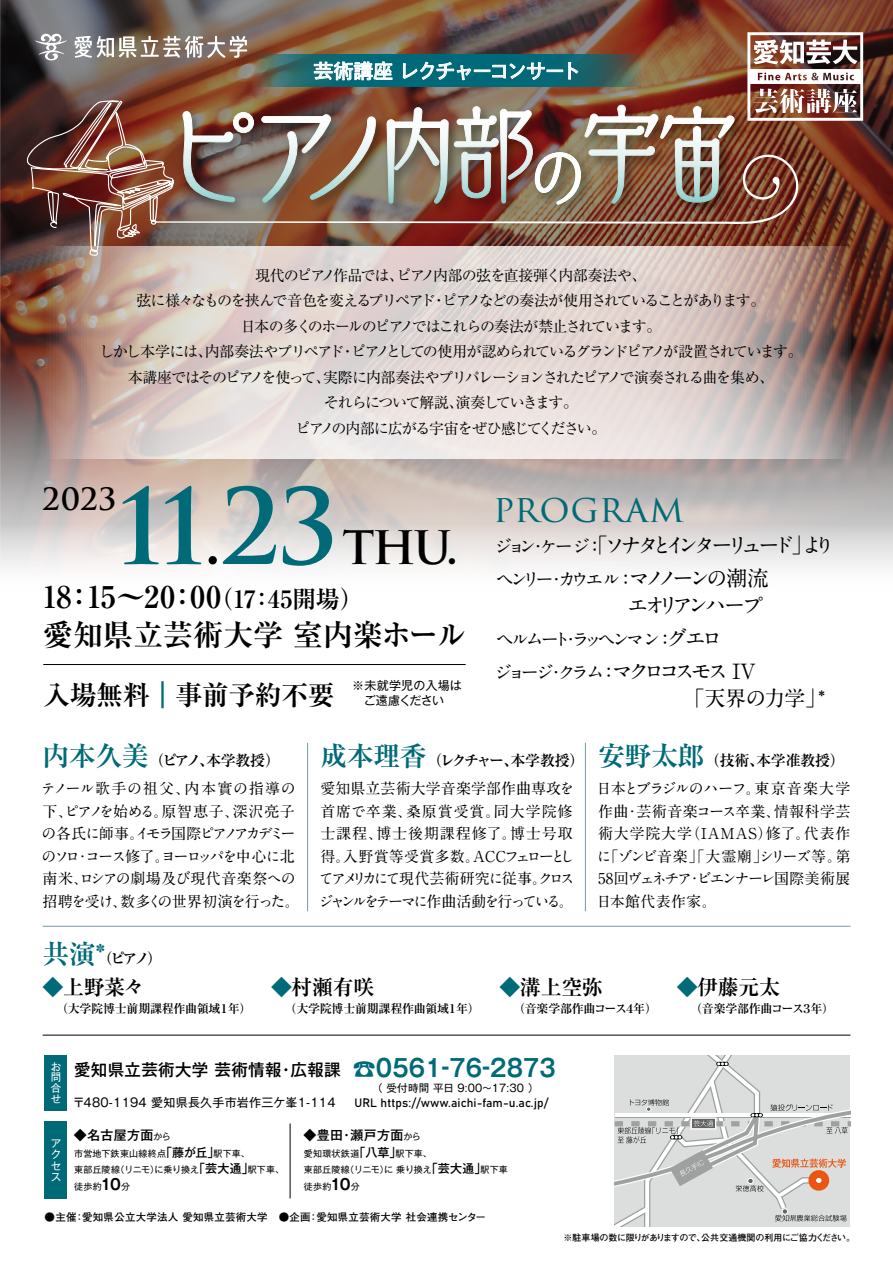
<style>
.page{position:relative;width:893px;height:1263px;background:#fff}
.page>*{position:absolute;margin:0;border:0;box-sizing:border-box;transform-origin:0 0}
.t1{font:600 102px "Trajan Pro 3";color:#006a79}
.t2{font:73.5px "Orb Std";color:#fff}
.t3{font:600 45px "Trajan Pro 3";color:#000}
.t4{font:37.5px "Trajan Pro 3";letter-spacing:.015em;color:#006a79}
.t5{font:700 30px "Ryumin Pr 6 N";color:#000}
.t6{font:600 30px "Trajan Pro 3";color:#000}
.t7{font:700 27px "Ryumin Pr 6 N";letter-spacing:-.02em;color:#000}
.t8{font:700 24px "Gothic MB101 Pro De";color:#006a79;scale:.9 1}
.t9{font:700 21px "A1 Mincho Std";letter-spacing:-.265em;color:#000}
.t10{font:700 21px "Ryumin Pr 6 N";letter-spacing:-.02em;color:#000}
.t11{font:700 21px "A1 Mincho Std";letter-spacing:-.19em;color:#000}
.t12{font:700 21px "A1 Mincho Std";letter-spacing:-.225em;color:#000}
.t13{font:19.5px "P Shuei Go Kin Std N M";letter-spacing:-.05em;color:#fff}
.t14{font:700 18px/33px "A1 Mincho Std";letter-spacing:-.21em;color:#000}
.t15{font:700 18px "A1 Mincho Std";letter-spacing:-.23em;color:#000}
.t16{font:500 16.5px "Gothic MB101 Pro";letter-spacing:.02em;color:#000}
.t17{font:15px/25.5px "Ryumin Pr 6";letter-spacing:-.085em;color:#000;text-align:center}
.t18{font:700 15px/22.5px "A1 Mincho Std";letter-spacing:-.005em;color:#000;text-align:justify}
.t19{font:700 15px/22.5px "A1 Mincho Std";letter-spacing:-.065em;color:#000}
.t20{font:700 15px "Ryumin Pr 6 N";letter-spacing:-.02em;color:#000}
.t21{font:700 15px "Ryumin Pr 6 N";letter-spacing:-.17em;color:#000}
.t22{font:500 12.9px "Gothic MB101 Pro";letter-spacing:.03em;color:#000}
.t23{font:12px "Gothic MB101 Pro";letter-spacing:.02em;color:#000}
.t24{font:700 12px "Ryumin Pr 6 N";letter-spacing:-.02em;color:#000}
.t25{font:12px "Bahnschrift";letter-spacing:.01em;color:#000}
.t26{font:700 12px "Ryumin Pr 6 N";letter-spacing:-.075em;color:#000}
.t27{font:12px "Gothic MB101 Pro";letter-spacing:-.055em;color:#000}
.t28{font:700 10.5px "Futo Go B101 Pr 6 N";letter-spacing:.02em;color:#000}
.t29{font:10.5px "Gothic MB101 Pro";letter-spacing:.02em;color:#000}
.t30{font:10.5px/10.8px "Gothic MB101 Pro";color:#fff;text-align:justify}
.t31{font:9px/16.5px "Gothic MB101 Pro";letter-spacing:.02em;color:#000}
.t32{font:700 9px "Futo Go B101 Pr 6 N";letter-spacing:-.045em;color:#000}
.s1{font-size:61.2px;color:#000}
.s2{font-size:24px}
.s3{color:#006a79}
.s4{font-size:18px}
.s5{font-size:21px}
.s6{font-size:27px;color:#006a79}
.s7{font-family:"Ryumin Pr 6";font-weight:500;font-size:23.55px}
.s8{font-weight:400;font-size:9px}
.s9{font-weight:500;font-size:12px}
.s10{font-family:"Gothic MB101 Pro De";font-weight:700;font-size:15px}
</style>
<div class="page">
<img style="left:0;top:0;width:893px;height:1227px">
<h3 class="t13" style="left:314px;top:58px;width:269px">芸術講座 レクチャーコンサート</h3>
<h2 class="t2" style="left:521px;top:122px;width:75px">の</h2>
<p class="t17" style="left:99px;top:262px;width:705px">現代のピアノ作品では、ピアノ内部の弦を直接弾く内部奏法や、<br>弦に様々なものを挟んで音色を変えるプリペアド・ピアノなどの奏法が使用されていることがあります。<br>日本の多くのホールのピアノではこれらの奏法が禁止されています。<br>しかし本学には、内部奏法やプリペアド・ピアノとしての使用が認められているグランドピアノが設置されています。本講座ではそのピアノを使って、実際に内部奏法やプリパレーションされたピアノで演奏される曲を集め、<br>それらについて解説、演奏していきます。<br>ピアノの内部に広がる宇宙をぜひ感じてください。</p>
<h3 class="t6" style="left:43px;top:478px;width:75px">2023</h3>
<h1 class="t1" style="left:119px;top:453px;width:221px">11<span class="s1">.</span>23</h1>
<h3 class="t3" style="left:343px;top:515px;width:117px">THU.</h3>
<h3 class="t5" style="left:43px;top:573px;width:323px">18：15～20：00<span class="s2">（17：45開場）</span></h3>
<h3 class="t5" style="left:43px;top:611px;width:425px">愛知県立芸術大学 室内楽ホール</h3>
<p class="t23" style="left:352px;top:676px;width:111px">※未就学児の入場は</p>
<h3 class="t7" style="left:43px;top:674px;width:293px">入場無料<span class="s3">―</span>事前予約不要</h3>
<p class="t27" style="left:352px;top:691px;width:93px">　ご遠慮ください</p>
<h3 class="t4" style="left:493px;top:483px;width:192px">PROGRAM</h3>
<h3 class="t9" style="left:494px;top:528px;width:343px"><span class="s4">ジョン・ケージ：</span>「ソナタとインターリュード」より</h3>
<p class="t15" style="left:496px;top:565px;width:274px">ヘンリー・カウエル：<span class="s5">マノノーンの潮流</span></p>
<h3 class="t11" style="left:627px;top:588px;width:137px">エオリアンハープ</h3>
<p class="t14" style="left:494px;top:621px;width:264px">ヘルムート・ラッヘンマン：<span class="s5">グエロ<br></span>ジョージ・クラム：<span class="s5">マクロコスモス IV</span></p>
<h3 class="t12" style="left:684px;top:681px;width:144px">「天界の力学」*</h3>
<p class="t20" style="left:43px;top:748px;width:239px"><span class="s6">内本久美</span>（ピアノ、本学教授）</p>
<p class="t21" style="left:320px;top:748px;width:266px"><span class="s6">成本理香</span>（レクチャー、本学教授）</p>
<p class="t19" style="left:41px;top:775px;width:261px">テノール歌手の祖父、内本實の指導の下、ピアノを始める。原智恵子、深沢亮子の各氏に師事。イモラ国際ピアノアカデミーのソロ・コース修了。ヨーロッパを中心に北南米、ロシアの劇場及び現代音楽祭への招聘を受け、数多くの世界初演を行った。</p>
<p class="t18" style="left:318px;top:775px;width:258px;text-align:left">愛知県立芸術大学音楽学部作曲専攻を首席で卒業、桑原賞受賞。同大学院修士課程、博士後期課程修了。博士号取得。入野賞等受賞多数。ACCフェローとしてアメリカにて現代芸術研究に従事。クロスジャンルをテーマに作曲活動を行っている。</p>
<p class="t20" style="left:598px;top:748px;width:248px"><span class="s6">安野太郎</span>（技術、本学准教授）</p>
<p class="t18" style="left:596px;top:775px;width:256px">日本とブラジルのハーフ。東京音楽大学作曲・芸術音楽コース卒業、情報科学芸術大学院大学（IAMAS）修了。代表作に「ゾンビ音楽」「大霊廟」シリーズ等。第58回ヴェネチア・ビエンナーレ国際美術展日本館代表作家。</p>
<p class="t20" style="left:43px;top:947px;width:121px"><span class="s6">共演*</span>（ピアノ）</p>
<h3 class="t10" style="left:43px;top:970px;width:104px"><span class="s3">◆</span>上野菜々</h3>
<p class="t24" style="left:56px;top:999px;width:197px">（大学院博士前期課程作曲領域１年）</p>
<h3 class="t10" style="left:271px;top:970px;width:105px"><span class="s3">◆</span>村瀬有咲</h3>
<p class="t24" style="left:285px;top:999px;width:197px">（大学院博士前期課程作曲領域１年）</p>
<h3 class="t10" style="left:500px;top:970px;width:105px"><span class="s3">◆</span>溝上空弥</h3>
<p class="t26" style="left:513px;top:999px;width:145px">（音楽学部作曲コース４年）</p>
<p class="t30" style="left:51px;top:1060px;width:12px">お問合せ</p>
<p class="t30" style="left:51px;top:1136px;width:11px;line-height:11.4px">アクセス</p>
<h3 class="t8" style="left:352px;top:1048px;width:228px"><span class="s7">☎</span>0561-76-2873</h3>
<p class="t16" style="left:74px;top:1056px;width:268px">愛知県立芸術大学 芸術情報・広報課</p>
<p class="t23" style="left:73px;top:1092px;width:264px">〒480-1194 愛知県長久手市岩作三ケ峯1-114</p>
<p class="t25" style="left:354px;top:1093px;width:195px">URL https://www.aichi-fam-u.ac.jp/</p>
<p class="t29" style="left:372px;top:1079px;width:168px">（ 受付時間 平日 9:00～17:30 ）</p>
<p class="t22" style="left:74px;top:1124px;width:99px">◆名古屋方面<span class="s8">から</span></p>
<p class="t22" style="left:303px;top:1124px;width:119px">◆豊田・瀬戸方面<span class="s8">から</span></p>
<p class="t31" style="left:74px;top:1144px;width:212px">市営地下鉄東山線終点<span class="s9">「藤が丘」</span>駅下車、<br>東部丘陵線（リニモ）に乗り換え<span class="s9">「芸大通」</span>駅下車、徒歩約<span class="s10">10</span>分</p>
<p class="t31" style="left:304px;top:1144px;width:206px">愛知環状鉄道<span class="s9">「八草」</span>駅下車、<br>東部丘陵線（リニモ）に 乗り換え<span class="s9">「芸大通」</span>駅下車徒歩約<span class="s10">10</span>分</p>
<p class="t28" style="left:45px;top:1208px;width:443px">●主催：愛知県公立大学法人 愛知県立芸術大学　●企画：愛知県立芸術大学 社会連携センター</p>
<h3 class="t10" style="left:677px;top:970px;width:105px"><span class="s3">◆</span>伊藤元太</h3>
<p class="t26" style="left:690px;top:999px;width:145px">（音楽学部作曲コース３年）</p>
<p class="t32" style="left:563px;top:1230px;width:293px">※駐車場の数に限りがありますので、公共交通機関の利用にご協力ください。</p>
</div>
